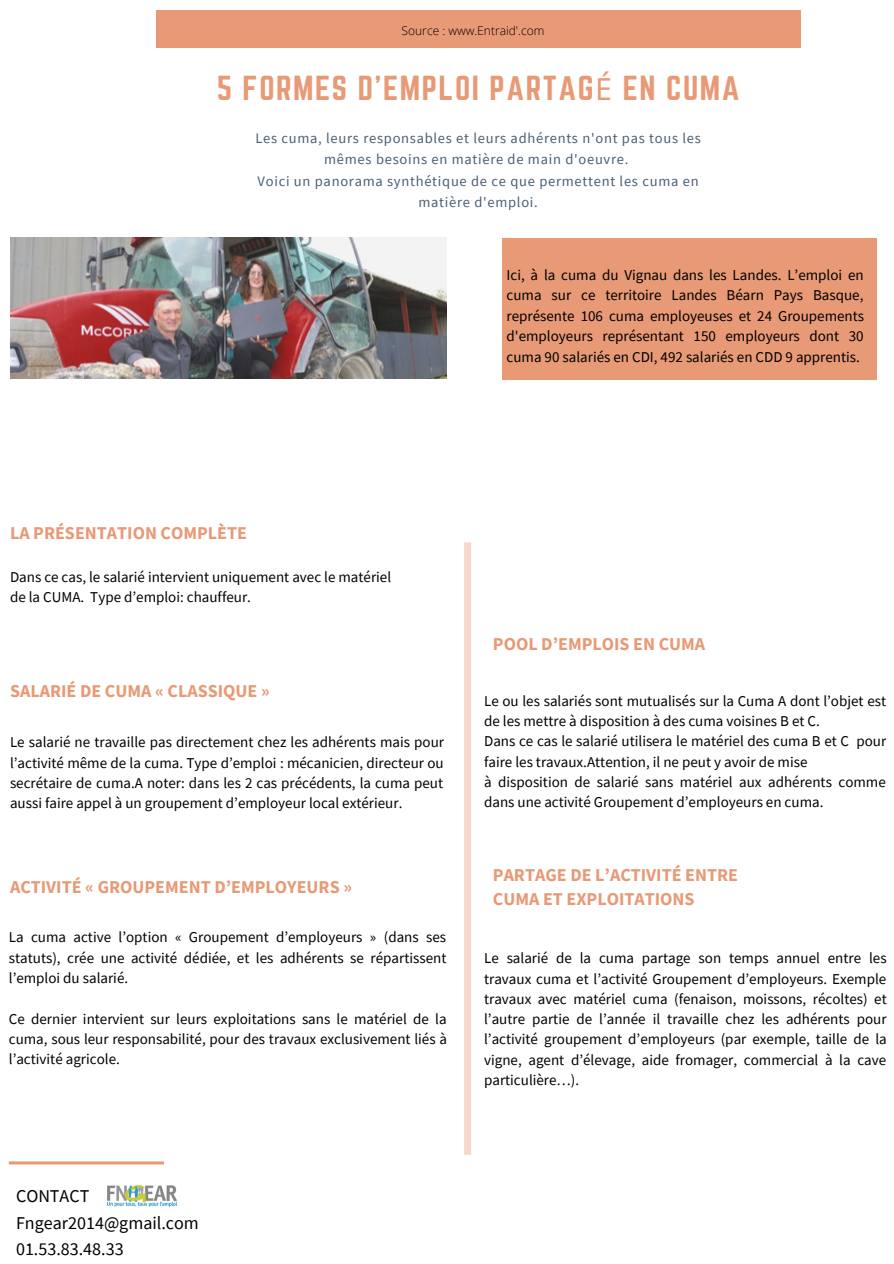
<style>
.page{position:relative;width:894px;height:1264px;background:#fff}
.page>*{position:absolute;margin:0;border:0;box-sizing:border-box;transform-origin:0 0}
.t1{font:30.45px "Norwester";letter-spacing:.05em;color:#e89976}
.t2{font:700 18px/24.6px "Source Sans Pro";color:#e89976}
.t3{font:18px/26.5px "Source Sans Pro";color:#000}
.t4{font:15px/20.2px "Source Sans Pro";color:#000;text-align:justify}
.t5{font:14.55px/21.3px "Source Sans Pro";letter-spacing:.05em;color:#495f74;text-align:center}
.t6{font:300 12px "Open Sans";color:#000}
.s1{font-family:"Noto Sans"}
</style>
<div class="page">
<div style="left:156px;top:10px;width:644px;height:38px;background:#e89976"></div>
<img style="left:10px;top:238px;width:436px;height:140px">
<div style="left:502px;top:238px;width:374px;height:141px;background:#e89976"></div>
<div style="left:464px;top:542px;width:7px;height:612px;background:#f6d8cb"></div>
<svg style="left:9px;top:1161px;width:155px;height:3px"></svg>
<img style="left:107px;top:1184px;width:70px;height:23px">
<p class="t6" style="left:401px;top:22px;width:144px">Source : www.Entraid'.com</p>
<h1 class="t1" style="left:216px;top:74px;width:524px">5 FORMES D’EMPLOI PARTAG<span class="s1">É</span> EN CUMA</h1>
<p class="t5" style="left:255px;top:127px;width:447px">Les cuma, leurs responsables et leurs adhérents n'ont pas tous les mêmes besoins en matière de main d'oeuvre.<br>Voici un panorama synthétique de ce que permettent les cuma en matière d'emploi.</p>
<p class="t4" style="left:506px;top:264px;width:359px">Ici, à la cuma du Vignau dans les Landes. L’emploi en cuma sur ce territoire Landes Béarn Pays Basque, représente 106 cuma employeuses et 24 Groupements d'employeurs représentant 150 employeurs dont 30 cuma 90 salariés en CDI, 492 salariés en CDD 9 apprentis.</p>
<p class="t2" style="left:10px;top:520px;width:238px">LA PRÉSENTATION COMPLÈTE</p>
<p class="t4" style="left:10px;top:566px;width:382px">Dans ce cas, le salarié intervient uniquement avec le matériel de la CUMA. Type d’emploi: chauffeur.</p>
<p class="t2" style="left:10px;top:678px;width:261px">SALARIÉ DE CUMA « CLASSIQUE »</p>
<p class="t4" style="left:10px;top:731px;width:435px">Le salarié ne travaille pas directement chez les adhérents mais pour l’activité même de la cuma. Type d’emploi : mécanicien, directeur ou secrétaire de cuma.A noter: dans les 2 cas précédents, la cuma peut aussi faire appel à un groupement d’employeur local extérieur.</p>
<p class="t2" style="left:10px;top:874px;width:343px">ACTIVITÉ « GROUPEMENT D’EMPLOYEURS »</p>
<p class="t4" style="left:9px;top:927px;width:439px">La cuma active l’option « Groupement d’employeurs » (dans ses statuts), crée une activité dédiée, et les adhérents se répartissent l’emploi du salarié.</p>
<p class="t4" style="left:9px;top:1008px;width:439px">Ce dernier intervient sur leurs exploitations sans le matériel de la cuma, sous leur responsabilité, pour des travaux exclusivement liés à l’activité agricole.</p>
<p class="t2" style="left:493px;top:631px;width:214px">POOL D’EMPLOIS EN CUMA</p>
<p class="t4" style="left:484px;top:690px;width:403px;text-align:left">Le ou les salariés sont mutualisés sur la Cuma A dont l’objet est de les mettre à disposition à des cuma voisines B et C.<br>Dans ce cas le salarié utilisera le matériel des cuma B et C pour faire les travaux.Attention, il ne peut y avoir de mise<br>à disposition de salarié sans matériel aux adhérents comme dans une activité Groupement d’employeurs en cuma.</p>
<p class="t2" style="left:493px;top:861px;width:246px">PARTAGE DE L’ACTIVITÉ ENTRE<br>CUMA ET EXPLOITATIONS</p>
<p class="t4" style="left:484px;top:947px;width:404px">Le salarié de la cuma partage son temps annuel entre les travaux cuma et l’activité Groupement d’employeurs. Exemple travaux avec matériel cuma (fenaison, moissons, récoltes) et l’autre partie de l’année il travaille chez les adhérents pour l’activité groupement d’employeurs (par exemple, taille de la vigne, agent d’élevage, aide fromager, commercial à la cave particulière…).</p>
<p class="t3" style="left:16px;top:1182px;width:184px">CONTACT<br>Fngear2014@gmail.com<br>01.53.83.48.33</p>
</div>
